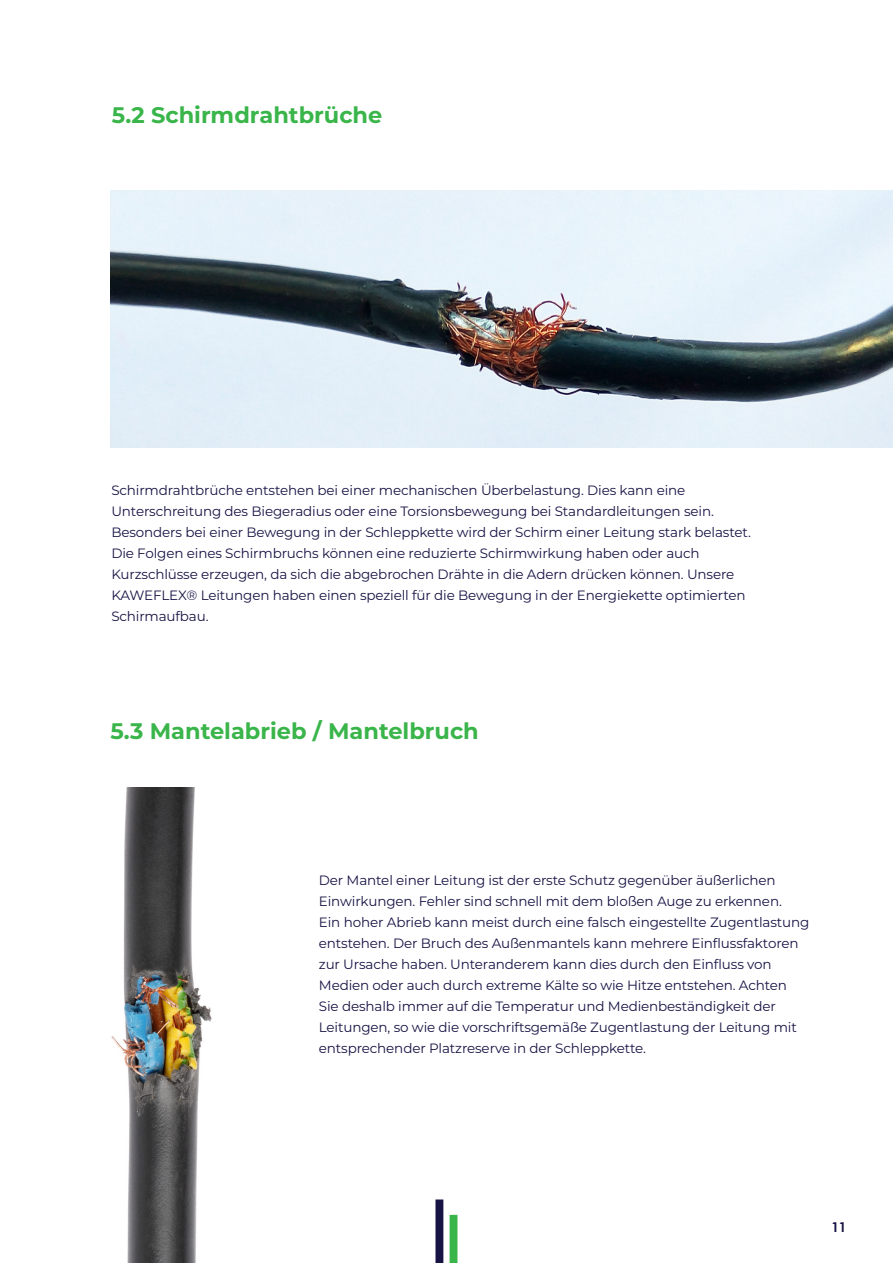
<style>
.page{position:relative;width:893px;height:1263px;background:#fff}
.page>*{position:absolute;margin:0;border:0;box-sizing:border-box;transform-origin:0 0}
.t1{font:700 22.5px "Montserrat";color:#39b54a}
.t2{font:13.5px/21px "Montserrat";letter-spacing:-.01em;color:#171344}
.t3{font:700 13.5px "Century Gothic";color:#171344}
</style>
<div class="page">
<div style="left:435px;top:1199px;width:8px;height:64px;background:#171344"></div>
<div style="left:450px;top:1215px;width:7px;height:48px;background:#39b54a"></div>
<img style="left:111px;top:190px;width:782px;height:258px">
<img style="left:111px;top:788px;width:101px;height:475px">
<h1 class="t1" style="left:112px;top:99px;width:272px">5.2 Schirmdrahtbrüche</h1>
<p class="t2" style="left:111px;top:479px;width:641px">Schirmdrahtbrüche entstehen bei einer mechanischen Überbelastung. Dies kann eine Unterschreitung des Biegeradius oder eine Torsionsbewegung bei Standardleitungen sein.<br>Besonders bei einer Bewegung in der Schleppkette wird der Schirm einer Leitung stark belastet.<br>Die Folgen eines Schirmbruchs können eine reduzierte Schirmwirkung haben oder auch Kurzschlüsse erzeugen, da sich die abgebrochen Drähte in die Adern drücken können. Unsere KAWEFLEX® Leitungen haben einen speziell für die Bewegung in der Energiekette optimierten Schirmaufbau.</p>
<h1 class="t1" style="left:111px;top:715px;width:370px">5.3 Mantelabrieb / Mantelbruch</h1>
<p class="t2" style="left:319px;top:869px;width:492px">Der Mantel einer Leitung ist der erste Schutz gegenüber äußerlichen Einwirkungen. Fehler sind schnell mit dem bloßen Auge zu erkennen.<br>Ein hoher Abrieb kann meist durch eine falsch eingestellte Zugentlastung entstehen. Der Bruch des Außenmantels kann mehrere Einflussfaktoren zur Ursache haben. Unteranderem kann dies durch den Einfluss von Medien oder auch durch extreme Kälte so wie Hitze entstehen. Achten Sie deshalb immer auf die Temperatur und Medienbeständigkeit der Leitungen, so wie die vorschriftsgemäße Zugentlastung der Leitung mit entsprechender Platzreserve in der Schleppkette.</p>
<p class="t3" style="left:831px;top:1217px;width:17px">11</p>
</div>
